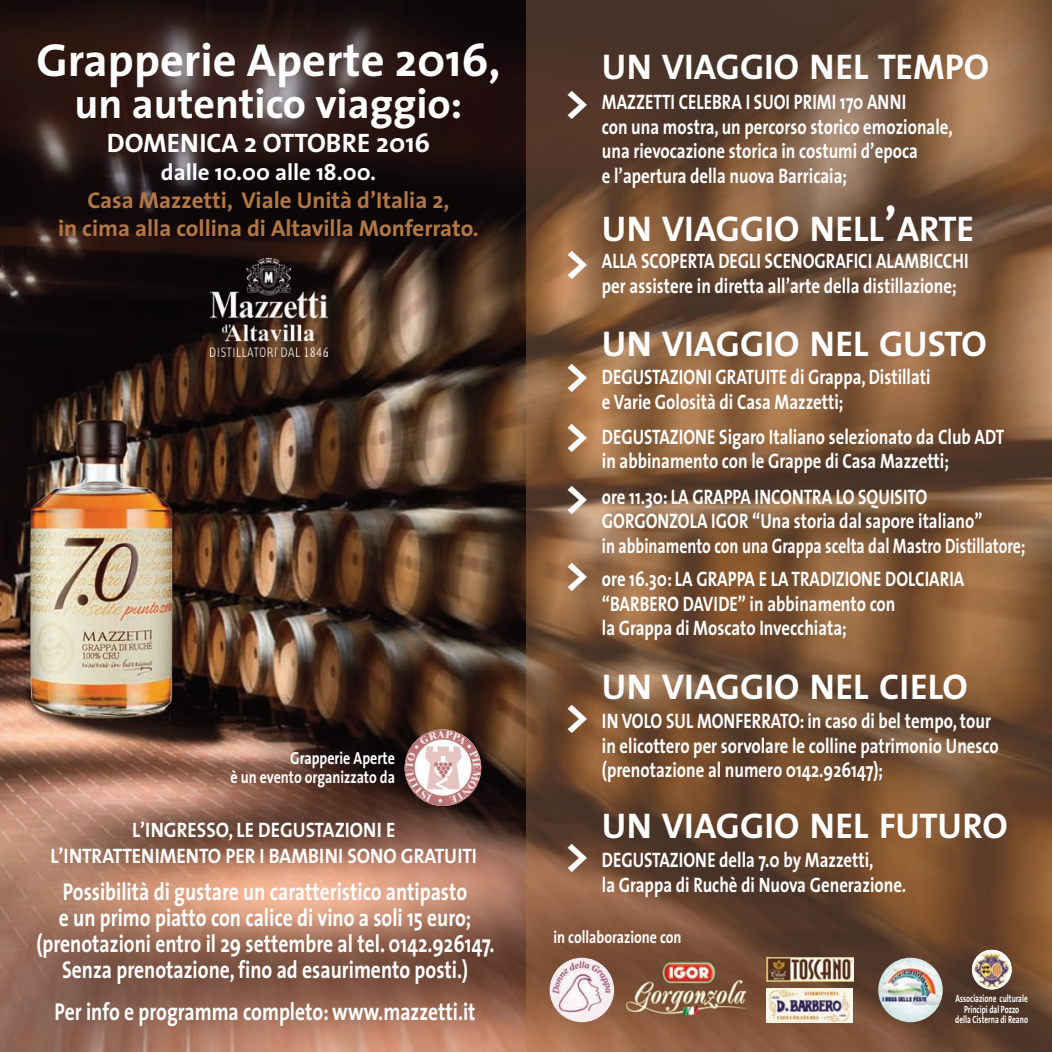
<style>
.page{position:relative;width:1052px;height:1052px;background:#fff}
.page>*{position:absolute;margin:0;border:0;box-sizing:border-box;transform-origin:0 0}
.t1{font:700 47.95px/61.6px "The Sans";color:#fff}
.t2{font:700 46.55px "The Sans";color:#fff}
.t3{font:700 42px "The Sans";color:#fff}
.t4{font:700 35.88px "The Sans";color:#fff}
.t5{font:700 26.78px "The Sans";color:#fff}
.t6{font:700 24.5px/26.2px "The Sans";color:#fff;text-align:center;scale:.8 1}
.t7{font:700 22.93px/27.8px "The Sans";color:#b47744;text-align:center}
.t8{font:700 22.93px "The Sans";color:#fff}
.t9{font:700 21px/24.5px "The Sans";color:#fff;scale:.8 1}
.t10{font:700 21px "The Sans";color:#fff;scale:.9 1}
.t11{font:700 17.5px/19.2px "The Sans";color:#fff;text-align:right;scale:.8 1}
.t12{font:700 10.5px/10.5px "The Sans";color:#fff;text-align:center;scale:.7 1}
.s1{font-size:47.95px}
</style>
<div class="page">
<img style="left:0;top:0;width:526px;height:1052px">
<img style="left:526px;top:0;width:526px;height:1052px">
<img style="left:210px;top:258px;width:117px;height:98px">
<img style="left:405px;top:729px;width:76px;height:77px;border-radius:50%">
<img style="left:549px;top:957px;width:65px;height:65px">
<img style="left:878px;top:957px;width:64px;height:65px;border-radius:50%">
<svg style="left:972px;top:949px;width:39px;height:40px"></svg>
<img style="left:972px;top:950px;width:39px;height:39px;border-radius:50%">
<img style="left:626px;top:954px;width:119px;height:63px">
<img style="left:767px;top:988px;width:86px;height:34px">
<img style="left:766px;top:957px;width:87px;height:25px">
<h2 class="t2" style="left:37px;top:41px;width:465px">Grapperie Aperte 2016,</h2>
<h3 class="t3" style="left:75px;top:86px;width:389px">un autentico viaggio:</h3>
<p class="t5" style="left:107px;top:132px;width:325px">DOMENICA 2 OTTOBRE 2016</p>
<p class="t8" style="left:161px;top:163px;width:217px">dalle 10.00 alle 18.00.</p>
<p class="t7" style="left:58px;top:188px;width:422px">Casa Mazzetti, Viale Unità d’Italia 2,<br>in cima alla collina di Altavilla Monferrato.</p>
<p class="t11" style="left:231px;top:750px;width:207px">Grapperie Aperte<br>è un evento organizzato da</p>
<h1 class="t1" style="left:565px;top:75px;width:26px">&gt;</h1>
<h1 class="t1" style="left:565px;top:235px;width:26px">&gt;</h1>
<h1 class="t1" style="left:565px;top:348px;width:26px">&gt;</h1>
<h1 class="t1" style="left:565px;top:407px;width:26px">&gt; &gt;</h1>
<h1 class="t1" style="left:565px;top:546px;width:26px">&gt;</h1>
<h1 class="t1" style="left:565px;top:688px;width:26px">&gt;</h1>
<h3 class="t4" style="left:602px;top:52px;width:389px">UN VIAGGIO NEL TEMPO</h3>
<p class="t9" style="left:602px;top:92px;width:440px">MAZZETTI CELEBRA I SUOI PRIMI 170 ANNI<br>con una mostra, un percorso storico emozionale, una rievocazione storica in costumi d’epoca<br>e l’apertura della nuova Barricaia;</p>
<h3 class="t4" style="left:602px;top:214px;width:374px">UN VIAGGIO NELL<span class="s1">’</span>ARTE</h3>
<p class="t9" style="left:602px;top:251px;width:460px">ALLA SCOPERTA DEGLI SCENOGRAFICI ALAMBICCHI per assistere in diretta all’arte della distillazione;</p>
<h3 class="t4" style="left:602px;top:329px;width:386px">UN VIAGGIO NEL GUSTO</h3>
<p class="t9" style="left:602px;top:367px;width:412px">DEGUSTAZIONI GRATUITE di Grappa, Distillati e Varie Golosità di Casa Mazzetti;</p>
<p class="t9" style="left:602px;top:426px;width:504px">DEGUSTAZIONE Sigaro Italiano selezionato da Club ADT in abbinamento con le Grappe di Casa Mazzetti;</p>
<p class="t9" style="left:602px;top:486px;width:531px">ore 11.30: LA GRAPPA INCONTRA LO SQUISITO<br>GORGONZOLA IGOR “Una storia dal sapore italiano”<br>in abbinamento con una Grappa scelta dal Mastro Distillatore;</p>
<p class="t9" style="left:602px;top:569px;width:455px">ore 16.30: LA GRAPPA E LA TRADIZIONE DOLCIARIA “BARBERO DAVIDE” in abbinamento con<br>la Grappa di Moscato Invecchiata;</p>
<h3 class="t4" style="left:602px;top:672px;width:367px">UN VIAGGIO NEL CIELO</h3>
<p class="t9" style="left:602px;top:711px;width:497px">IN VOLO SUL MONFERRATO: in caso di bel tempo, tour in elicottero per sorvolare le colline patrimonio Unesco (prenotazione al numero 0142.926147);</p>
<p class="t10" style="left:132px;top:821px;width:294px">L’INGRESSO, LE DEGUSTAZIONI E</p>
<h3 class="t4" style="left:602px;top:810px;width:407px">UN VIAGGIO NEL FUTURO</h3>
<p class="t10" style="left:50px;top:847px;width:475px">L’INTRATTENIMENTO PER I BAMBINI SONO GRATUITI</p>
<p class="t6" style="left:36px;top:880px;width:574px">Possibilità di gustare un caratteristico antipasto<br>e un primo piatto con calice di vino a soli 15 euro; (prenotazioni entro il 29 settembre al tel. 0142.926147.<br>Senza prenotazione, fino ad esaurimento posti.)</p>
<p class="t6" style="left:54px;top:1000px;width:528px">Per info e programma completo: www.mazzetti.it</p>
<h1 class="t1" style="left:565px;top:827px;width:26px">&gt;</h1>
<p class="t9" style="left:602px;top:849px;width:382px">DEGUSTAZIONE della 7.0 by Mazzetti,<br>la Grappa di Ruchè di Nuova Generazione.</p>
<p class="t11" style="left:553px;top:928px;width:162px">in collaborazione con</p>
<p class="t12" style="left:955px;top:994px;width:105px">Associazione culturale<br>Principi dal Pozzo della Cisterna di Reano</p>
</div>
